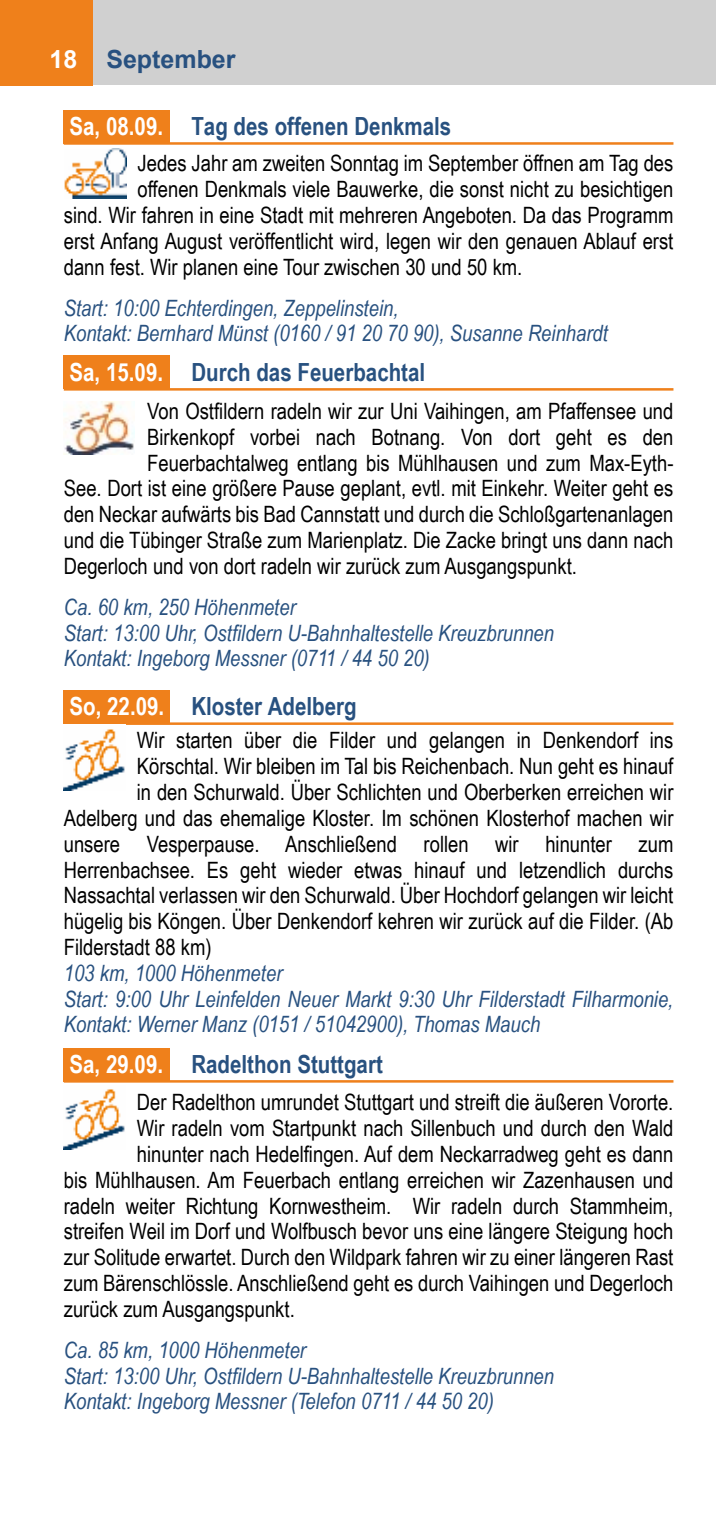
<style>
.page{position:relative;width:716px;height:1531px;background:#fff}
.page>*{position:absolute;margin:0;border:0;box-sizing:border-box;transform-origin:0 0}
.t1{font:700 25px "Arial Narrow";color:#285180}
.t2{font:700 25px "Arial";color:#285180}
.t3{font:22.5px "Arial Narrow";color:#000}
.t4{font:italic 22.5px/25.8px "Arial Narrow";color:#285180}
.s1{color:#fff}
</style>
<div class="page">
<div style="left:14px;top:0;width:702px;height:85px;background:#d0d0d0"></div>
<div style="left:0;top:0;width:92px;height:85px;background:#ef801b"></div>
<hr style="left:64px;top:142px;width:609px;height:3px;background:#ef801b">
<div style="left:64px;top:110px;width:106px;height:33px;background:#ef801b"></div>
<hr style="left:64px;top:388px;width:609px;height:3px;background:#ef801b">
<div style="left:64px;top:356px;width:106px;height:33px;background:#ef801b"></div>
<img style="left:64px;top:149px;width:62px;height:49px">
<img style="left:64px;top:401px;width:71px;height:54px">
<hr style="left:64px;top:722px;width:609px;height:3px;background:#ef801b">
<div style="left:64px;top:690px;width:106px;height:33px;background:#ef801b"></div>
<img style="left:64px;top:729px;width:61px;height:62px">
<hr style="left:64px;top:1080px;width:609px;height:2px;background:#ef801b">
<div style="left:64px;top:1048px;width:106px;height:33px;background:#ef801b"></div>
<img style="left:64px;top:1089px;width:61px;height:61px">
<p class="t2" style="left:50px;top:49px;width:187px"><span class="s1">18</span> September</p>
<p class="t1" style="left:70px;top:117px;width:383px"><span class="s1">Sa, 08.09.</span> Tag des offenen Denkmals</p>
<p class="t3" style="left:137px;top:155px;width:537px">Jedes Jahr am zweiten Sonntag im September öffnen am Tag des</p>
<p class="t3" style="left:137px;top:181px;width:537px">offenen Denkmals viele Bauwerke, die sonst nicht zu besichtigen</p>
<p class="t3" style="left:64px;top:207px;width:611px">sind. Wir fahren in eine Stadt mit mehreren Angeboten. Da das Programm</p>
<p class="t3" style="left:64px;top:233px;width:611px">erst Anfang August veröffentlicht wird, legen wir den genauen Ablauf erst</p>
<p class="t3" style="left:64px;top:258px;width:460px">dann fest. Wir planen eine Tour zwischen 30 und 50 km.</p>
<p class="t4" style="left:64px;top:297px;width:545px">Start: 10:00 Echterdingen, Zeppelinstein,<br>Kontakt: Bernhard Münst (0160 / 91 20 70 90), Susanne Reinhardt</p>
<p class="t1" style="left:70px;top:363px;width:357px"><span class="s1">Sa, 15.09.</span> Durch das Feuerbachtal</p>
<p class="t3" style="left:147px;top:402px;width:528px">Von Ostfildern radeln wir zur Uni Vaihingen, am Pfaffensee und</p>
<p class="t3" style="left:147px;top:428px;width:528px">Birkenkopf vorbei nach Botnang. Von dort geht es den</p>
<p class="t3" style="left:147px;top:454px;width:528px">Feuerbachtalweg entlang bis Mühlhausen und zum Max-Eyth-</p>
<p class="t3" style="left:64px;top:480px;width:611px">See. Dort ist eine größere Pause geplant, evtl. mit Einkehr. Weiter geht es</p>
<p class="t3" style="left:64px;top:506px;width:611px">den Neckar aufwärts bis Bad Cannstatt und durch die Schloßgartenanlagen</p>
<p class="t3" style="left:64px;top:532px;width:611px">und die Tübinger Straße zum Marienplatz. Die Zacke bringt uns dann nach</p>
<p class="t3" style="left:64px;top:558px;width:515px">Degerloch und von dort radeln wir zurück zum Ausgangspunkt.</p>
<p class="t4" style="left:64px;top:596px;width:492px">Ca. 60 km, 250 Höhenmeter<br>Start: 13:00 Uhr, Ostfildern U-Bahnhaltestelle Kreuzbrunnen<br>Kontakt: Ingeborg Messner (0711 / 44 50 20)</p>
<p class="t1" style="left:70px;top:697px;width:289px"><span class="s1">So, 22.09.</span> Kloster Adelberg</p>
<p class="t3" style="left:137px;top:732px;width:538px">Wir starten über die Filder und gelangen in Denkendorf ins</p>
<p class="t3" style="left:137px;top:758px;width:538px">Körschtal. Wir bleiben im Tal bis Reichenbach. Nun geht es hinauf</p>
<p class="t3" style="left:137px;top:783px;width:538px">in den Schurwald. Über Schlichten und Oberberken erreichen wir</p>
<p class="t3" style="left:64px;top:809px;width:611px">Adelberg und das ehemalige Kloster. Im schönen Klosterhof machen wir</p>
<p class="t3" style="left:64px;top:835px;width:611px">unsere Vesperpause. Anschließend rollen wir hinunter zum</p>
<p class="t3" style="left:64px;top:861px;width:611px">Herrenbachsee. Es geht wieder etwas hinauf und letzendlich durchs</p>
<p class="t3" style="left:64px;top:887px;width:611px">Nassachtal verlassen wir den Schurwald. Über Hochdorf gelangen wir leicht</p>
<p class="t3" style="left:64px;top:913px;width:611px">hügelig bis Köngen. Über Denkendorf kehren wir zurück auf die Filder. (Ab</p>
<p class="t3" style="left:64px;top:939px;width:149px">Filderstadt 88 km)</p>
<p class="t4" style="left:64px;top:962px;width:611px">103 km, 1000 Höhenmeter<br>Start: 9:00 Uhr Leinfelden Neuer Markt 9:30 Uhr Filderstadt Filharmonie,<br>Kontakt: Werner Manz (0151 / 51042900), Thomas Mauch</p>
<p class="t1" style="left:70px;top:1054px;width:315px"><span class="s1">Sa, 29.09.</span> Radelthon Stuttgart</p>
<p class="t3" style="left:137px;top:1094px;width:538px">Der Radelthon umrundet Stuttgart und streift die äußeren Vororte.</p>
<p class="t3" style="left:137px;top:1119px;width:538px">Wir radeln vom Startpunkt nach Sillenbuch und durch den Wald</p>
<p class="t3" style="left:137px;top:1145px;width:538px">hinunter nach Hedelfingen. Auf dem Neckarradweg geht es dann</p>
<p class="t3" style="left:64px;top:1171px;width:611px">bis Mühlhausen. Am Feuerbach entlang erreichen wir Zazenhausen und</p>
<p class="t3" style="left:64px;top:1197px;width:611px">radeln weiter Richtung Kornwestheim. Wir radeln durch Stammheim,</p>
<p class="t3" style="left:64px;top:1223px;width:611px">streifen Weil im Dorf und Wolfbusch bevor uns eine längere Steigung hoch</p>
<p class="t3" style="left:64px;top:1249px;width:611px">zur Solitude erwartet. Durch den Wildpark fahren wir zu einer längeren Rast</p>
<p class="t3" style="left:64px;top:1275px;width:611px">zum Bärenschlössle. Anschließend geht es durch Vaihingen und Degerloch</p>
<p class="t3" style="left:64px;top:1300px;width:232px">zurück zum Ausgangspunkt.</p>
<p class="t4" style="left:64px;top:1339px;width:492px">Ca. 85 km, 1000 Höhenmeter<br>Start: 13:00 Uhr, Ostfildern U-Bahnhaltestelle Kreuzbrunnen<br>Kontakt: Ingeborg Messner (Telefon 0711 / 44 50 20)</p>
</div>
